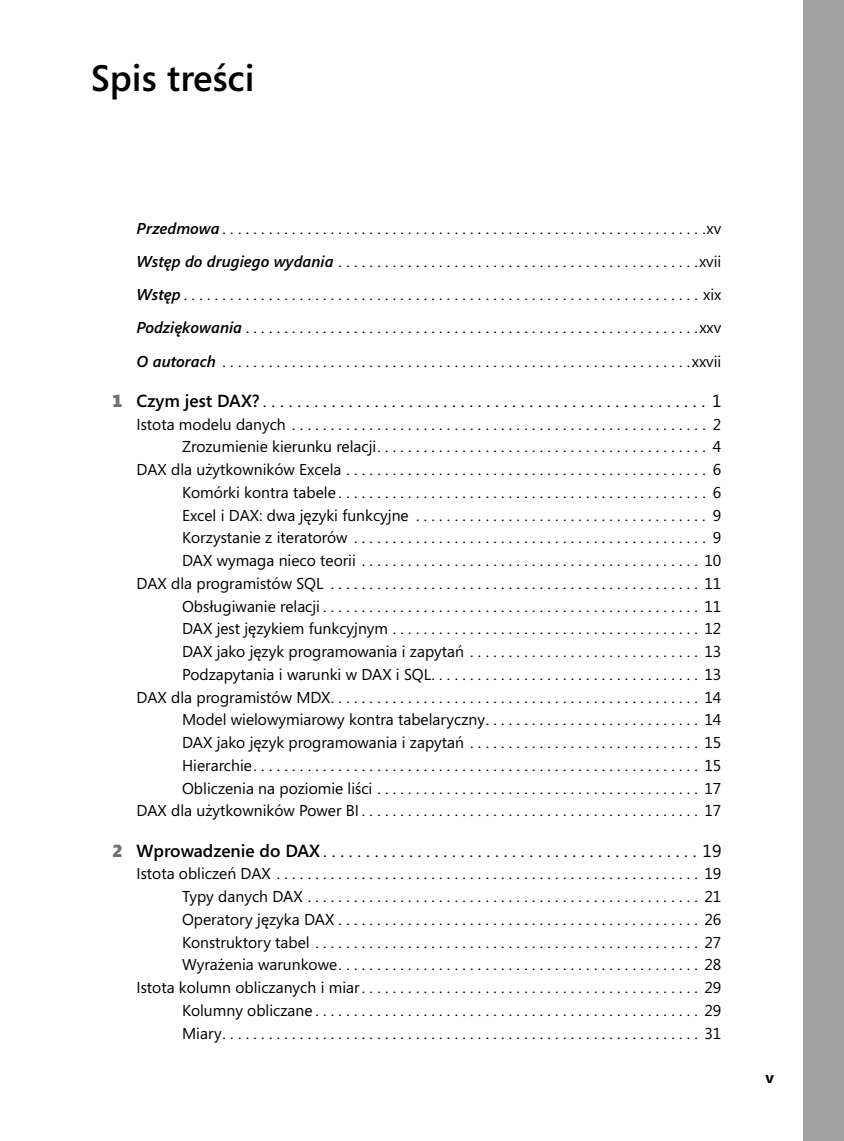
<style>
.page{position:relative;width:844px;height:1141px;background:#fff}
.page>*{position:absolute;margin:0;border:0;box-sizing:border-box;transform-origin:0 0}
.t1{font:600 36.75px "Segoe";color:#000}
.t2{font:17.5px "Segoe";color:#000}
.t3{font:15.75px/22.8px "Segoe";color:#000;text-align:right}
.t4{font:700 15.75px "Segoe";color:#000}
.s1{font-weight:600;font-style:italic}
.s2{font-weight:900;color:#717171}
.s3{font-weight:600}
</style>
<div class="page">
<div style="left:803px;top:0;width:40px;height:1141px;background:#a0a0a0"></div>
<h1 class="t1" style="left:91px;top:63px;width:165px">Spis treści</h1>
<p class="t3" style="left:136px;top:213px;width:586px;line-height:33.2px;text-align:justify"><span class="s1">Przedmowa</span> . . . . . . . . . . . . . . . . . . . . . . . . . . . . . . . . . . . . . . . . . . . . . . . . . . . . . . . . . . . . . . .xv <span class="s1">Wstęp do drugiego wydania</span> . . . . . . . . . . . . . . . . . . . . . . . . . . . . . . . . . . . . . . . . . . . . . . .xvii <span class="s1">Wstęp</span> . . . . . . . . . . . . . . . . . . . . . . . . . . . . . . . . . . . . . . . . . . . . . . . . . . . . . . . . . . . . . . . . . . . xix <span class="s1">Podziękowania</span> . . . . . . . . . . . . . . . . . . . . . . . . . . . . . . . . . . . . . . . . . . . . . . . . . . . . . . . . . . .xxv <span class="s1">O autorach</span> . . . . . . . . . . . . . . . . . . . . . . . . . . . . . . . . . . . . . . . . . . . . . . . . . . . . . . . . . . . . .xxvii</p>
<p class="t2" style="left:112px;top:394px;width:610px"><span class="s2">1</span> <span class="s3">Czym jest DAX?</span> . . . . . . . . . . . . . . . . . . . . . . . . . . . . . . . . . . . . . . . . . . . . . . . . . . . . 1</p>
<p class="t3" style="left:136px;top:414px;width:586px">Istota modelu danych . . . . . . . . . . . . . . . . . . . . . . . . . . . . . . . . . . . . . . . . . . . . . . . . . . . . . . 2<br>Zrozumienie kierunku relacji . . . . . . . . . . . . . . . . . . . . . . . . . . . . . . . . . . . . . . . . . . . 4<br>DAX dla użytkowników Excela . . . . . . . . . . . . . . . . . . . . . . . . . . . . . . . . . . . . . . . . . . . . . . . 6<br>Komórki kontra tabele . . . . . . . . . . . . . . . . . . . . . . . . . . . . . . . . . . . . . . . . . . . . . . . . 6<br>Excel i DAX: dwa języki funkcyjne . . . . . . . . . . . . . . . . . . . . . . . . . . . . . . . . . . . . . . 9<br>Korzystanie z iteratorów . . . . . . . . . . . . . . . . . . . . . . . . . . . . . . . . . . . . . . . . . . . . . . 9<br>DAX wymaga nieco teorii . . . . . . . . . . . . . . . . . . . . . . . . . . . . . . . . . . . . . . . . . . . . 10<br>DAX dla programistów SQL . . . . . . . . . . . . . . . . . . . . . . . . . . . . . . . . . . . . . . . . . . . . . . . . 11<br>Obsługiwanie relacji . . . . . . . . . . . . . . . . . . . . . . . . . . . . . . . . . . . . . . . . . . . . . . . . . 11<br>DAX jest językiem funkcyjnym . . . . . . . . . . . . . . . . . . . . . . . . . . . . . . . . . . . . . . . . 12<br>DAX jako język programowania i zapytań . . . . . . . . . . . . . . . . . . . . . . . . . . . . . . 13<br>Podzapytania i warunki w DAX i SQL . . . . . . . . . . . . . . . . . . . . . . . . . . . . . . . . . . . 13<br>DAX dla programistów MDX . . . . . . . . . . . . . . . . . . . . . . . . . . . . . . . . . . . . . . . . . . . . . . . . 14<br>Model wielowymiarowy kontra tabelaryczny . . . . . . . . . . . . . . . . . . . . . . . . . . . . 14<br>DAX jako język programowania i zapytań . . . . . . . . . . . . . . . . . . . . . . . . . . . . . . 15<br>Hierarchie . . . . . . . . . . . . . . . . . . . . . . . . . . . . . . . . . . . . . . . . . . . . . . . . . . . . . . . . . . 15<br>Obliczenia na poziomie liści . . . . . . . . . . . . . . . . . . . . . . . . . . . . . . . . . . . . . . . . . . 17<br>DAX dla użytkowników Power BI . . . . . . . . . . . . . . . . . . . . . . . . . . . . . . . . . . . . . . . . . . . . 17</p>
<p class="t2" style="left:112px;top:844px;width:610px"><span class="s2">2</span> <span class="s3">Wprowadzenie do DAX</span> . . . . . . . . . . . . . . . . . . . . . . . . . . . . . . . . . . . . . . . . . . . . 19</p>
<p class="t3" style="left:136px;top:864px;width:586px">Istota obliczeń DAX . . . . . . . . . . . . . . . . . . . . . . . . . . . . . . . . . . . . . . . . . . . . . . . . . . . . . . . 19<br>Typy danych DAX . . . . . . . . . . . . . . . . . . . . . . . . . . . . . . . . . . . . . . . . . . . . . . . . . . . 21<br>Operatory języka DAX . . . . . . . . . . . . . . . . . . . . . . . . . . . . . . . . . . . . . . . . . . . . . . . 26<br>Konstruktory tabel . . . . . . . . . . . . . . . . . . . . . . . . . . . . . . . . . . . . . . . . . . . . . . . . . . 27<br>Wyrażenia warunkowe . . . . . . . . . . . . . . . . . . . . . . . . . . . . . . . . . . . . . . . . . . . . . . . 28<br>Istota kolumn obliczanych i miar . . . . . . . . . . . . . . . . . . . . . . . . . . . . . . . . . . . . . . . . . . . . 29<br>Kolumny obliczane . . . . . . . . . . . . . . . . . . . . . . . . . . . . . . . . . . . . . . . . . . . . . . . . . . 29<br>Miary . . . . . . . . . . . . . . . . . . . . . . . . . . . . . . . . . . . . . . . . . . . . . . . . . . . . . . . . . . . . . . 31</p>
<p class="t4" style="left:765px;top:1068px;width:10px">v</p>
</div>
